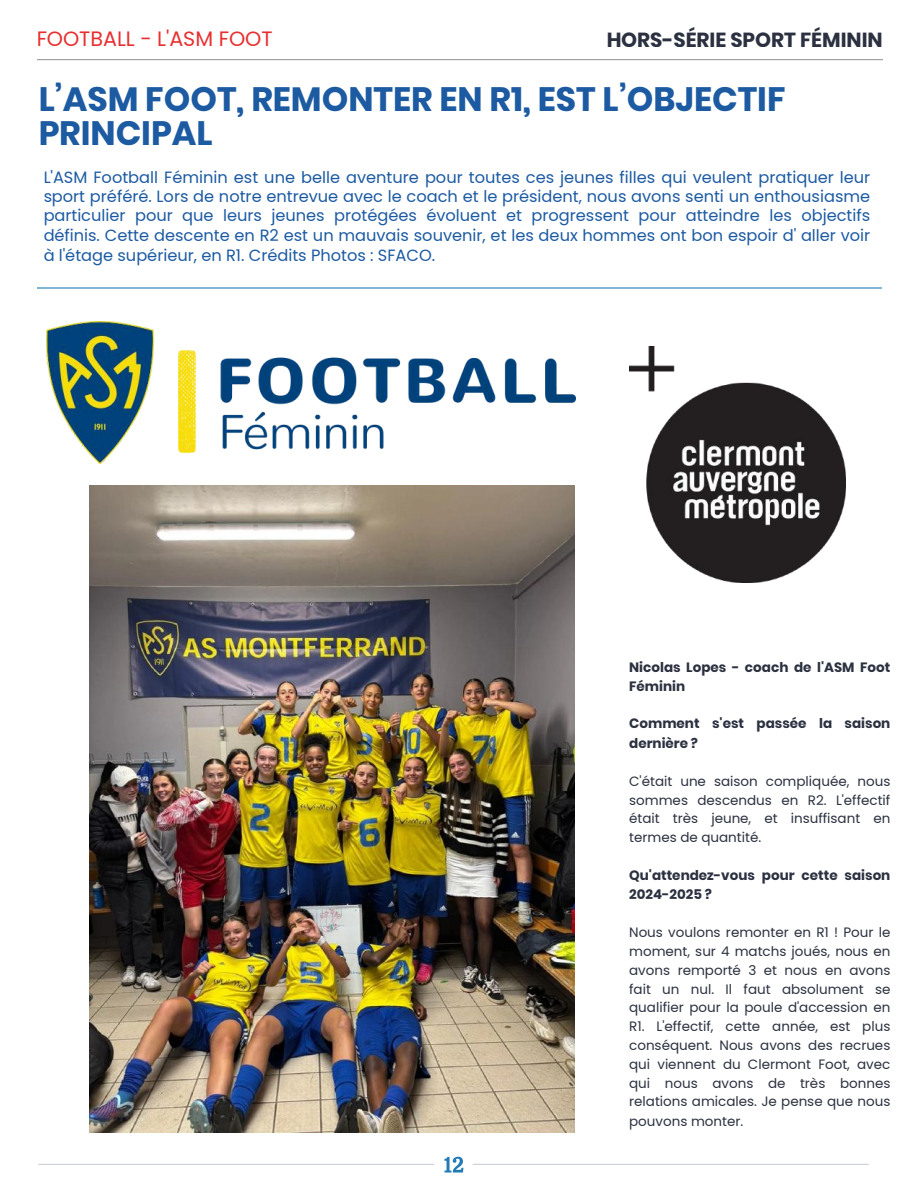
<style>
.page{position:relative;width:918px;height:1188px;background:#fff}
.page>*{position:absolute;margin:0;border:0;box-sizing:border-box;transform-origin:0 0}
.t1{font:700 33.75px/34.8px "Poppins";color:#1c5aa2}
.t2{font:20.7px "Poppins";color:#e82f30}
.t3{font:700 20.4px "Poppins";color:#2b3140}
.t4{font:16.2px/19.5px "Poppins";color:#1c5aa2;text-align:justify}
.t5{font:13.5px/18.9px "Poppins";color:#2b3140;text-align:justify}
.t6{font:700 13.5px/19.2px "Poppins";color:#2b3140}
</style>
<div class="page">
<hr style="left:38px;top:59px;width:844px;height:1px;background:#9b9da3">
<hr style="left:39px;top:1164px;width:395px;height:1px;background:#cccfd9">
<hr style="left:473px;top:1164px;width:395px;height:1px;background:#cccfd9">
<svg style="left:444px;top:1157px;width:19px;height:16px"></svg>
<hr style="left:38px;top:287px;width:843px;height:2px;background:#227bb5">
<img style="left:47px;top:321px;width:528px;height:143px">
<img style="left:90px;top:485px;width:484px;height:647px">
<img style="left:629px;top:346px;width:216px;height:237px">
<h2 class="t2" style="left:36px;top:29px;width:238px">FOOTBALL - L'ASM FOOT</h2>
<h3 class="t3" style="left:606px;top:25px;width:278px">HORS-SÉRIE SPORT FÉMININ</h3>
<h1 class="t1" style="left:38px;top:81px;width:749px">L’ASM FOOT, REMONTER EN R1, EST L’OBJECTIF<br>PRINCIPAL</h1>
<p class="t4" style="left:43px;top:168px;width:828px">L'ASM Football Féminin est une belle aventure pour toutes ces jeunes filles qui veulent pratiquer leur sport préféré. Lors de notre entrevue avec le coach et le président, nous avons senti un enthousiasme particulier pour que leurs jeunes protégées évoluent et progressent pour atteindre les objectifs définis. Cette descente en R2 est un mauvais souvenir, et les deux hommes ont bon espoir d' aller voir à l'étage supérieur, en R1. Crédits Photos : SFACO.</p>
<p class="t6" style="left:629px;top:658px;width:263px">Nicolas Lopes - coach de l'ASM Foot<br>Féminin</p>
<p class="t6" style="left:629px;top:714px;width:263px">Comment s'est passée la saison dernière ?</p>
<p class="t5" style="left:629px;top:772px;width:263px">C'était une saison compliquée, nous sommes descendus en R2. L'effectif était très jeune, et insuffisant en termes de quantité.</p>
<p class="t6" style="left:629px;top:866px;width:263px">Qu'attendez-vous pour cette saison<br>2024-2025 ?</p>
<p class="t5" style="left:629px;top:923px;width:263px">Nous voulons remonter en R1 ! Pour le moment, sur 4 matchs joués, nous en avons remporté 3 et nous en avons fait un nul. Il faut absolument se qualifier pour la poule d'accession en R1. L'effectif, cette année, est plus conséquent. Nous avons des recrues qui viennent du Clermont Foot, avec qui nous avons de très bonnes relations amicales. Je pense que nous pouvons monter.</p>
</div>
